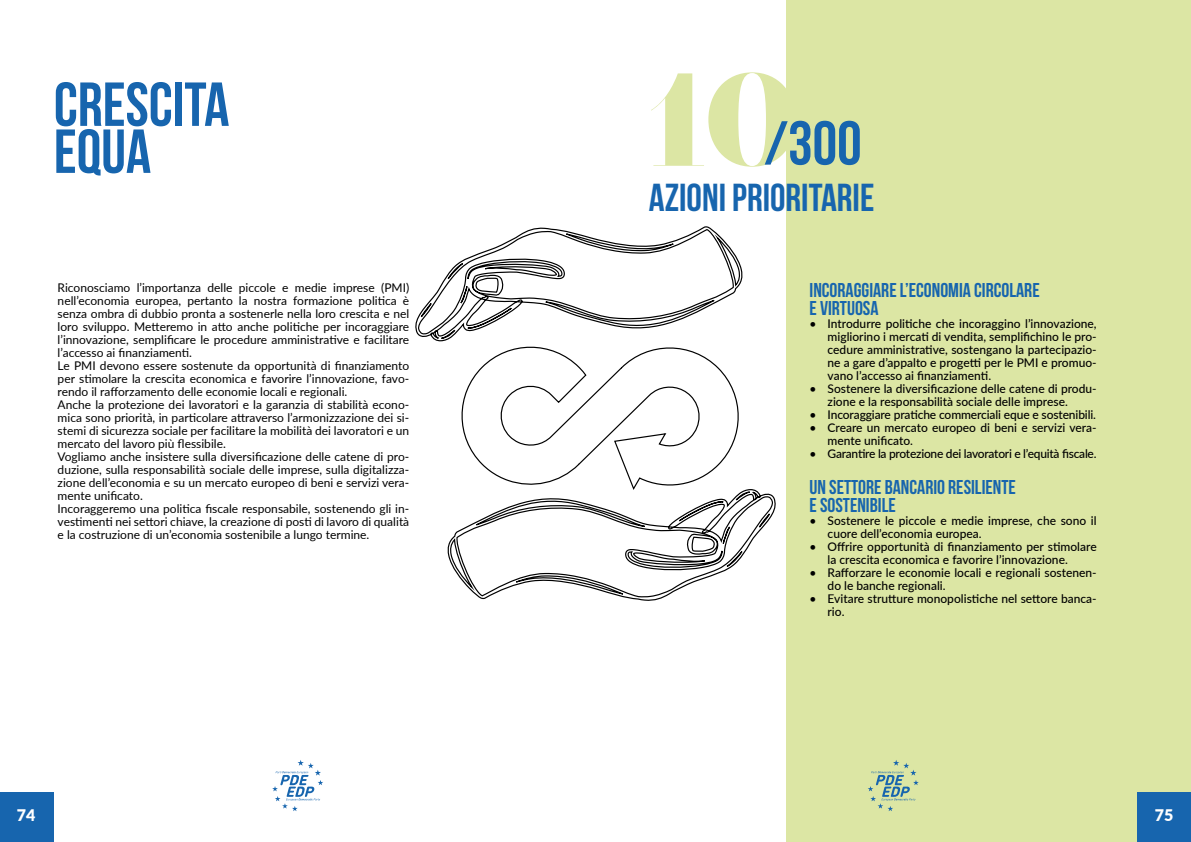
<style>
.page{position:relative;width:1191px;height:842px;background:#fff}
.page>*{position:absolute;margin:0;border:0;box-sizing:border-box;transform-origin:0 0}
.t1{font:700 62px/47px "Bebas Neue";color:#1765ae}
.t2{font:700 39px "Bebas Neue";color:#1765ae}
.t3{font:700 20px/18px "Bebas Neue";color:#1765ae}
.t4{font:900 16px "Lato";color:#fff}
.t5{font:12px/13px "Lato";color:#000}
.t6{font:500 12px/13px "Lato";color:#000}
.t7{font:500 12px "Lato";letter-spacing:-.02em;color:#000}
.s1{font-family:"Lust Display Didone";font-weight:400;font-size:131.7px;color:#dce6a4}
</style>
<div class="page">
<svg style="left:272px;top:760px;width:51px;height:51px"></svg>
<div style="left:787px;top:0;width:404px;height:842px;background:#dce6a4"></div>
<svg style="left:868px;top:760px;width:50px;height:51px"></svg>
<svg style="left:415px;top:226px;width:361px;height:375px"></svg>
<div style="left:0;top:792px;width:53px;height:50px;background:#1765ae"></div>
<div style="left:1137px;top:792px;width:54px;height:50px;background:#1765ae"></div>
<h1 class="t1" style="left:54px;top:80px;width:177px">CRESCITA<br>EQUA</h1>
<h1 class="t1" style="left:649px;top:119px;width:214px"><span class="s1">10</span>/300</h1>
<h2 class="t2" style="left:649px;top:176px;width:227px">AZIONI PRIORITARIE</h2>
<p class="t5" style="left:58px;top:280px;width:353px">Riconosciamo l’importanza delle piccole e medie imprese (PMI) nell’economia europea, pertanto la nostra formazione politica è senza ombra di dubbio pronta a sostenerle nella loro crescita e nel loro sviluppo. Metteremo in atto anche politiche per incoraggiare l’innovazione, semplificare le procedure amministrative e facilitare l’accesso ai finanziamenti.<br>Le PMI devono essere sostenute da opportunità di finanziamento per stimolare la crescita economica e favorire l’innovazione, favo&shy;rendo il rafforzamento delle economie locali e regionali.<br>Anche la protezione dei lavoratori e la garanzia di stabilità econo&shy;mica sono priorità, in particolare attraverso l’armonizzazione dei si&shy;stemi di sicurezza sociale per facilitare la mobilità dei lavoratori e un mercato del lavoro più flessibile.<br>Vogliamo anche insistere sulla diversificazione delle catene di pro&shy;duzione, sulla responsabilità sociale delle imprese, sulla digitalizza&shy;zione dell’economia e su un mercato europeo di beni e servizi vera&shy;mente unificato.<br>Incoraggeremo una politica fiscale responsabile, sostenendo gli in&shy;vestimenti nei settori chiave, la creazione di posti di lavoro di qualità e la costruzione di un’economia sostenibile a lungo termine.</p>
<h3 class="t3" style="left:809px;top:281px;width:232px">INCORAGGIARE L’ECONOMIA CIRCOLARE<br>E VIRTUOSA</h3>
<p class="t6" style="left:827px;top:317px;width:271px;text-align:justify;text-indent:-18px">• Introdurre politiche che incoraggino l’innovazione, migliorino i mercati di vendita, semplifichino le pro&shy;cedure amministrative, sostengano la partecipazio&shy;ne a gare d’appalto e progetti per le PMI e promuo&shy;vano l’accesso ai finanziamenti.</p>
<p class="t6" style="left:827px;top:382px;width:271px;text-indent:-18px">• Sostenere la diversificazione delle catene di produ&shy;zione e la responsabilità sociale delle imprese.</p>
<p class="t6" style="left:809px;top:408px;width:288px">• Incoraggiare pratiche commerciali eque e sostenibili.</p>
<p class="t6" style="left:827px;top:421px;width:271px;text-indent:-18px">• Creare un mercato europeo di beni e servizi vera&shy;mente unificato.</p>
<p class="t7" style="left:809px;top:445px;width:288px">• Garantire la protezione dei lavoratori e l’equità fiscale.</p>
<h3 class="t3" style="left:809px;top:478px;width:208px">UN SETTORE BANCARIO RESILIENTE<br>E SOSTENIBILE</h3>
<p class="t6" style="left:827px;top:514px;width:271px;text-indent:-18px">• Sostenere le piccole e medie imprese, che sono il cuore dell’economia europea.</p>
<p class="t6" style="left:827px;top:540px;width:271px;text-indent:-18px">• Offrire opportunità di finanziamento per stimolare la crescita economica e favorire l’innovazione.</p>
<p class="t6" style="left:827px;top:566px;width:271px;text-indent:-18px">• Rafforzare le economie locali e regionali sostenen&shy;do le banche regionali.</p>
<p class="t6" style="left:827px;top:592px;width:271px;text-indent:-18px">• Evitare strutture monopolistiche nel settore banca&shy;rio.</p>
<h3 class="t4" style="left:17px;top:803px;width:20px">74</h3>
<h3 class="t4" style="left:1155px;top:803px;width:20px">75</h3>
</div>
